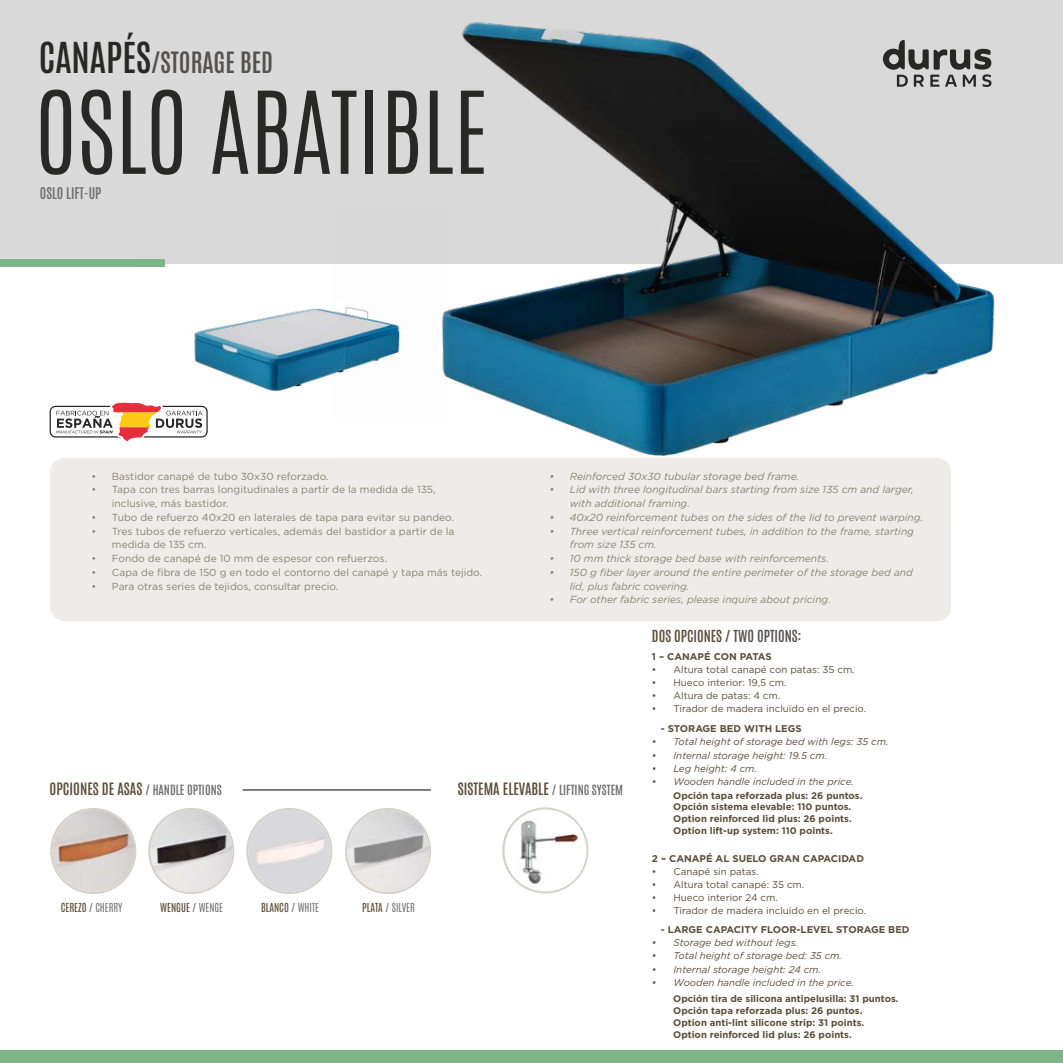
<style>
.page{position:relative;width:1063px;height:1063px;background:#fff}
.page>*{position:absolute;margin:0;border:0;box-sizing:border-box;transform-origin:0 0}
.t1{font:200 96.88px "Antonio";color:#282827}
.t2{font:600 25px "Antonio";color:#545251}
.t3{font:600 14.5px "Antonio";color:#5a4e3a}
.t4{font:600 14.12px "Antonio";color:#5a4e3a}
.t5{font:600 13.75px "Antonio";color:#706f6f}
.t6{font:10.5px "Antonio";color:#5a4e3a}
.t7{font:300 10.5px "Antonio";color:#706f6f}
.t8{font:italic 10.25px/13.8px "Gotham";color:#5a4e3a}
.t9{font:10.25px/13.8px "Gotham";color:#5a4e3a}
.t10{font:italic 9.75px "Gotham";color:#5a4e3a}
.t11{font:9.75px "Gotham";color:#5a4e3a}
.t12{font:700 9.75px "Gotham";color:#5a4e3a}
.t13{font:700 9.5px/12px "Gotham";color:#5a4e3a}
.s1{font-size:36.25px;color:#282827}
.s2{color:#545251}
.s3{font-size:12px;color:#706f6f}
.s4{color:#706f6f}
.s5{font-weight:300;color:#706f6f}
.s6{font-weight:400;color:#5a4e3a}
.s7{font-weight:400}
</style>
<div class="page">
<div style="left:0;top:0;width:1063px;height:263px;background:#dadada"></div>
<img style="left:164px;top:259px;width:170px;height:133px">
<img style="left:334px;top:22px;width:729px;height:444px">
<div style="left:50px;top:458px;width:901px;height:163px;background:#eeece9;border-radius:14px"></div>
<div style="left:0;top:1050px;width:1063px;height:13px;background:#7db586"></div>
<div style="left:0;top:259px;width:164px;height:8px;background:#7db586"></div>
<svg style="left:50px;top:402px;width:158px;height:39px"></svg>
<div style="left:50px;top:808px;width:86px;height:86px;background:#d6d1c8;border-radius:50%"></div>
<img style="left:52px;top:810px;width:82px;height:82px;border-radius:41px">
<svg style="left:246px;top:808px;width:86px;height:86px"></svg>
<img style="left:248px;top:810px;width:82px;height:82px;border-radius:41px">
<svg style="left:148px;top:808px;width:86px;height:86px"></svg>
<img style="left:150px;top:810px;width:82px;height:82px;border-radius:41px">
<svg style="left:345px;top:808px;width:86px;height:86px"></svg>
<img style="left:347px;top:810px;width:82px;height:82px;border-radius:41px">
<svg style="left:502px;top:807px;width:86px;height:87px"></svg>
<div style="left:504px;top:809px;width:82px;height:82px;background:#fff;border-radius:50%"></div>
<img style="left:512px;top:819px;width:67px;height:67px">
<hr style="left:243px;top:790px;width:188px;height:1px;background:#000">
<h2 class="t2" style="left:39px;top:44px;width:236px"><span class="s1">CANAPÉS</span>/STORAGE BED</h2>
<h1 class="t1" style="left:35px;top:66px;width:455px">OSLO ABATIBLE</h1>
<h3 class="t5" style="left:40px;top:183px;width:63px">OSLO LIFT-UP</h3>
<p class="t9" style="left:91px;top:469px;width:239px">• Bastidor canapé de tubo 30x30 reforzado.</p>
<p class="t9" style="left:112px;top:483px;width:325px;text-indent:-21px">• Tapa con tres barras longitudinales a partír de la medida de 135, inclusive, más bastidor.</p>
<p class="t9" style="left:91px;top:510px;width:364px">• Tubo de refuerzo 40x20 en laterales de tapa para evitar su pandeo.</p>
<p class="t9" style="left:112px;top:524px;width:344px;text-indent:-21px">• Tres tubos de refuerzo verticales, además del bastidor a partir de la medida de 135 cm.</p>
<p class="t9" style="left:91px;top:552px;width:297px">• Fondo de canapé de 10 mm de espesor con refuerzos.</p>
<p class="t9" style="left:91px;top:565px;width:392px">• Capa de fibra de 150 g en todo el contorno del canapé y tapa más tejido.</p>
<p class="t9" style="left:91px;top:579px;width:249px">• Para otras series de tejidos, consultar precio.</p>
<p class="t8" style="left:549px;top:469px;width:251px">• Reinforced 30x30 tubular storage bed frame.</p>
<p class="t8" style="left:570px;top:483px;width:345px;text-indent:-21px">• Lid with three longitudinal bars starting from size 135 cm and larger, with additional framing.</p>
<p class="t8" style="left:549px;top:510px;width:375px">• 40x20 reinforcement tubes on the sides of the lid to prevent warping.</p>
<p class="t8" style="left:570px;top:524px;width:346px;text-indent:-21px">• Three vertical reinforcement tubes, in addition to the frame, starting from size 135 cm.</p>
<p class="t8" style="left:549px;top:552px;width:281px">• 10 mm thick storage bed base with reinforcements.</p>
<p class="t8" style="left:570px;top:565px;width:345px;text-indent:-21px">• 150 g fiber layer around the entire perimeter of the storage bed and lid, plus fabric covering.</p>
<p class="t8" style="left:549px;top:593px;width:283px">• For other fabric series, please inquire about pricing.</p>
<h3 class="t4" style="left:652px;top:626px;width:151px">DOS OPCIONES / <span class="s2">TWO OPTIONS:</span></h3>
<p class="t12" style="left:652px;top:650px;width:121px">1 – CANAPÉ CON PATAS</p>
<p class="t11" style="left:652px;top:663px;width:204px">• Altura total canapé con patas: 35 cm.</p>
<p class="t11" style="left:652px;top:676px;width:136px">• Hueco interior: 19,5 cm.</p>
<p class="t11" style="left:652px;top:689px;width:130px">• Altura de patas: 4 cm.</p>
<p class="t11" style="left:652px;top:702px;width:216px">• Tirador de madera incluido en el precio.</p>
<h3 class="t3" style="left:50px;top:778px;width:174px">OPCIONES DE ASAS <span class="s3">/ HANDLE OPTIONS</span></h3>
<h3 class="t3" style="left:458px;top:778px;width:167px">SISTEMA ELEVABLE <span class="s3">/ LIFTING SYSTEM</span></h3>
<p class="t6" style="left:61px;top:900px;width:63px">CEREZO <span class="s4">/</span> <span class="s5">CHERRY</span></p>
<p class="t6" style="left:160px;top:900px;width:64px">WENGUE <span class="s4">/</span> <span class="s5">WENGE</span></p>
<p class="t6" style="left:261px;top:900px;width:59px">BLANCO <span class="s4">/</span> <span class="s5">WHITE</span></p>
<p class="t7" style="left:362px;top:900px;width:54px"><span class="s6">PLATA</span> <span class="s7">/</span> SILVER</p>
<p class="t12" style="left:661px;top:723px;width:142px">- STORAGE BED WITH LEGS</p>
<p class="t10" style="left:652px;top:736px;width:238px">• Total height of storage bed with legs: 35 cm.</p>
<p class="t10" style="left:652px;top:749px;width:177px">• Internal storage height: 19.5 cm.</p>
<p class="t10" style="left:652px;top:762px;width:107px">• Leg height: 4 cm.</p>
<p class="t10" style="left:652px;top:775px;width:203px">• Wooden handle included in the price.</p>
<p class="t13" style="left:673px;top:789px;width:191px">Opción tapa reforzada plus: 26 puntos.<br>Opción sistema elevable: 110 puntos.<br>Option reinforced lid plus: 26 points.<br>Option lift-up system: 110 points.</p>
<p class="t12" style="left:652px;top:853px;width:214px">2 – CANAPÉ AL SUELO GRAN CAPACIDAD</p>
<p class="t11" style="left:652px;top:865px;width:108px">• Canapé sin patas.</p>
<p class="t11" style="left:652px;top:878px;width:154px">• Altura total canapé: 35 cm.</p>
<p class="t11" style="left:652px;top:892px;width:127px">• Hueco interior 24 cm.</p>
<p class="t11" style="left:652px;top:905px;width:216px">• Tirador de madera incluido en el precio.</p>
<p class="t12" style="left:661px;top:924px;width:250px">- LARGE CAPACITY FLOOR-LEVEL STORAGE BED</p>
<p class="t10" style="left:652px;top:937px;width:148px">• Storage bed without legs.</p>
<p class="t10" style="left:652px;top:950px;width:192px">• Total height of storage bed: 35 cm.</p>
<p class="t10" style="left:652px;top:963px;width:171px">• Internal storage height: 24 cm.</p>
<p class="t10" style="left:652px;top:976px;width:203px">• Wooden handle included in the price.</p>
<p class="t13" style="left:673px;top:992px;width:227px">Opción tira de silicona antipelusilla: 31 puntos.<br>Opción tapa reforzada plus: 26 puntos.<br>Option anti-lint silicone strip: 31 points.<br>Option reinforced lid plus: 26 points.</p>
</div>
